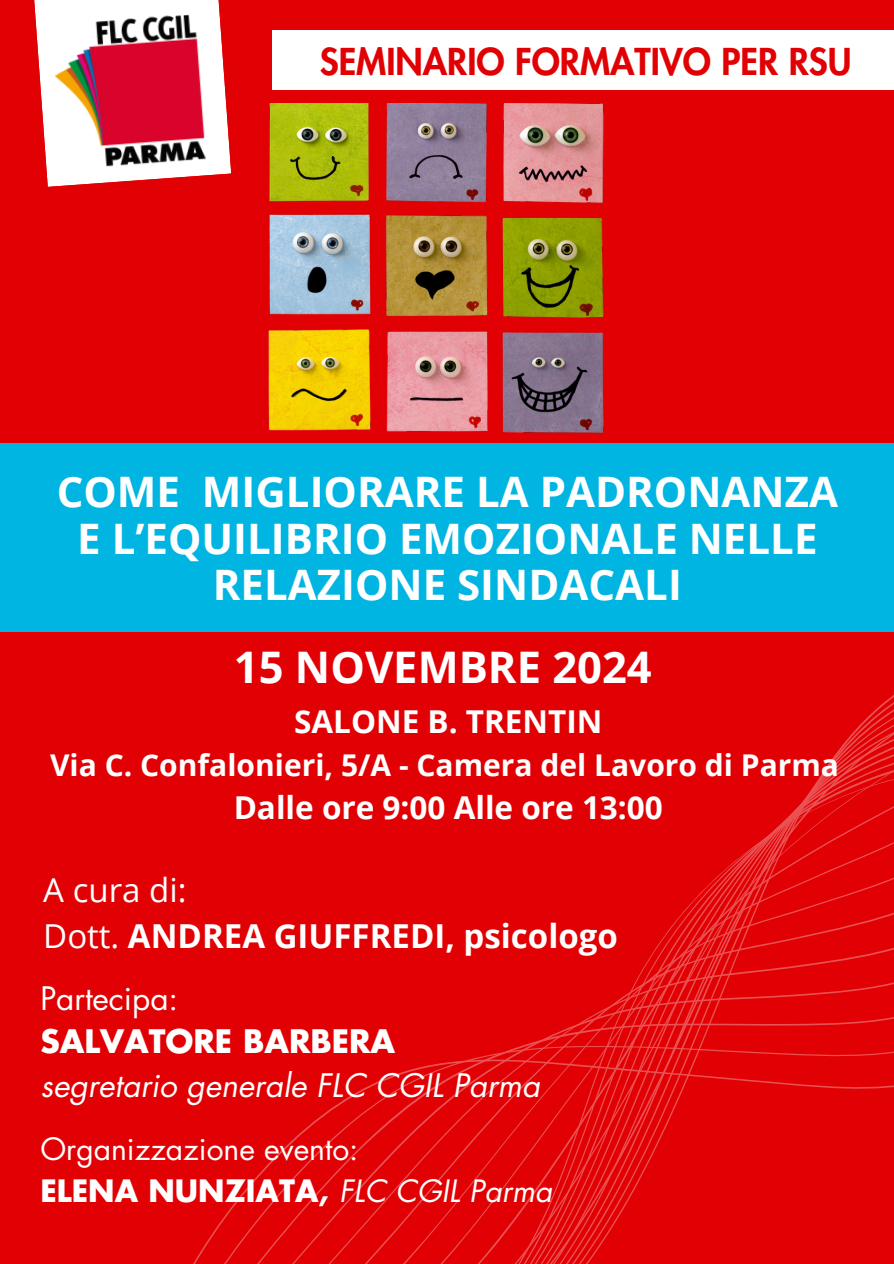
<style>
.page{position:relative;width:894px;height:1264px;background:#fff}
.page>*{position:absolute;margin:0;border:0;box-sizing:border-box;transform-origin:0 0}
.t1{font:700 43.5px "Open Sans";color:#fff}
.t2{font:700 42px/46.2px "Open Sans";color:#fff;text-align:center}
.t3{font:800 36px "Futura Std";color:#e10003}
.t4{font:700 33px/46.2px "Open Sans";color:#fff}
.t5{font:700 31.5px "Open Sans";color:#fff}
.t6{font:italic 31.5px "Futura Std";color:#fff}
.t7{font:700 31.5px "Futura Std";color:#fff}
.t8{font:31.5px "Futura Std";color:#fff}
.t9{font:700 30px "Open Sans";color:#fff}
.t10{font:700 30px "Futura Std";color:#fff}
.t11{font:30px "Futura Std";color:#fff}
.s1{font-weight:400}
.s2{font-weight:400;font-style:italic}
</style>
<div class="page">
<div style="left:0;top:0;width:893px;height:1263px;background:#e10003"></div>
<svg style="left:34px;top:0;width:197px;height:187px"></svg>
<img style="left:43px;top:0;width:187px;height:182px">
<div style="left:0;top:443px;width:893px;height:188px;background:#01b5e2"></div>
<div style="left:272px;top:30px;width:621px;height:59px;background:#fff"></div>
<svg style="left:709px;top:844px;width:184px;height:41px"></svg>
<svg style="left:670px;top:885px;width:223px;height:43px"></svg>
<svg style="left:194px;top:928px;width:699px;height:335px"></svg>
<img style="left:268px;top:104px;width:336px;height:329px">
<p class="t3" style="left:319px;top:45px;width:533px">SEMINARIO FORMATIVO PER RSU</p>
<h1 class="t2" style="left:57px;top:468px;width:782px">COME MIGLIORARE LA PADRONANZA<br>E L’EQUILIBRIO EMOZIONALE NELLE<br>RELAZIONE SINDACALI</h1>
<p class="t1" style="left:234px;top:637px;width:419px">15 NOVEMBRE 2024</p>
<p class="t5" style="left:294px;top:699px;width:309px">SALONE B. TRENTIN</p>
<p class="t9" style="left:50px;top:743px;width:790px">Via C. Confalonieri, 5/A - Camera del Lavoro di Parma</p>
<p class="t5" style="left:233px;top:785px;width:430px">Dalle ore 9:00 Alle ore 13:00</p>
<h1 class="t4" style="left:43px;top:866px;width:576px"><span class="s1">A cura di:<br>Dott.</span> ANDREA GIUFFREDI, psicologo</h1>
<p class="t8" style="left:40px;top:983px;width:139px">Partecipa:</p>
<p class="t7" style="left:40px;top:1027px;width:356px">SALVATORE BARBERA</p>
<p class="t6" style="left:40px;top:1071px;width:501px">segretario generale FLC CGIL Parma</p>
<h4 class="t11" style="left:40px;top:1135px;width:319px">Organizzazione evento:</h4>
<h3 class="t10" style="left:40px;top:1176px;width:513px">ELENA NUNZIATA, <span class="s2">FLC CGIL Parma</span></h3>
</div>
